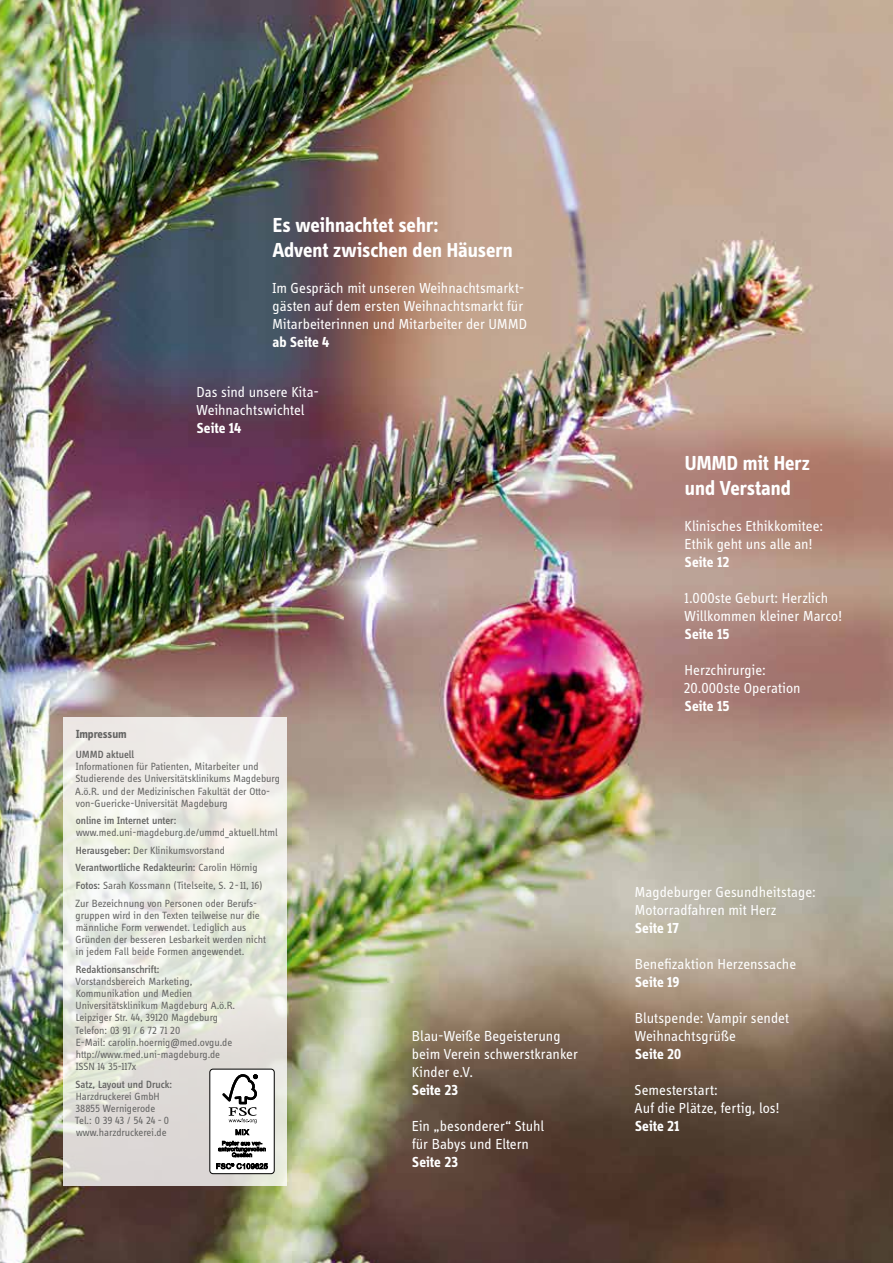
<style>
.page{position:relative;width:893px;height:1263px;background:#fff}
.page>*{position:absolute;margin:0;border:0;box-sizing:border-box;transform-origin:0 0}
.t1{font:700 21px/25.2px "Info Display OT";color:#fff}
.t2{font:15px/18px "Info Display OT";color:#fff}
.t3{font:700 15px "Info Display OT";letter-spacing:.005em;color:#fff}
.t4{font:700 12.15px "Info Display OT";color:#636362}
.t5{font:10.8px/12.1px "Info Display OT";color:#636362}
.t6{font:500 10.8px "Info Display OT";color:#636362}
.s1{font-weight:500}
</style>
<div class="page">
<img style="left:0;top:0;width:893px;height:1263px">
<svg style="left:64px;top:717px;width:223px;height:468px"></svg>
<div style="left:210px;top:1069px;width:64px;height:105px;background:#fff;border-radius:3px"></div>
<div style="left:209px;top:1069px;width:66px;height:105px;border:1px solid #000;border-radius:3px"></div>
<svg style="left:218px;top:1074px;width:48px;height:83px"></svg>
<svg style="left:216px;top:1163px;width:52px;height:6px"></svg>
<h1 class="t1" style="left:273px;top:212px;width:242px">Es weihnachtet sehr:<br>Advent zwischen den Häusern</h1>
<h2 class="t2" style="left:272px;top:278px;width:256px">Im Gespräch mit unseren Weihnachtsmarkt&shy;gästen auf dem ersten Weihnachtsmarkt für<br>Mitarbeiterinnen und Mitarbeiter der UMMD</h2>
<h2 class="t3" style="left:273px;top:333px;width:59px">ab Seite 4</h2>
<h2 class="t2" style="left:196px;top:383px;width:124px">Das sind unsere Kita-<br>Weihnachtswichtel</h2>
<h2 class="t3" style="left:197px;top:419px;width:46px">Seite 14</h2>
<p class="t4" style="left:76px;top:726px;width:52px">Impressum</p>
<p class="t6" style="left:76px;top:748px;width:60px">UMMD aktuell</p>
<p class="t5" style="left:75px;top:760px;width:206px">Informationen für Patienten, Mitarbeiter und Studierende des Universitätsklinikums Magdeburg A.ö.R. und der Medizinischen Fakultät der Otto&shy;von-Guericke-Universität Magdeburg</p>
<p class="t6" style="left:76px;top:814px;width:102px">online im Internet unter:</p>
<p class="t5" style="left:75px;top:824px;width:204px;line-height:17.5px">www.med.uni-magdeburg.de/ummd_aktuell.html <span class="s1">Herausgeber:</span> Der Klinikumsvorstand <span class="s1">Verantwortliche Redakteurin:</span> Carolin Hörnig <span class="s1">Fotos:</span> Sarah Kossmann (Titelseite, S. 2 - 11, 16)<br>Zur Bezeichnung von Personen oder Berufs-</p>
<p class="t5" style="left:75px;top:909px;width:192px">gruppen wird in den Texten teilweise nur die männliche Form verwendet. Lediglich aus Gründen der besseren Lesbarkeit werden nicht in jedem Fall beide Formen angewendet.</p>
<p class="t6" style="left:76px;top:963px;width:85px">Redaktionsanschrift:</p>
<p class="t5" style="left:75px;top:975px;width:162px">Vorstandsbereich Marketing,<br>Kommunikation und Medien<br>Universitätsklinikum Magdeburg A.ö.R.<br>Leipziger Str. 44, 39120 Magdeburg<br>Telefon: 03 91 / 6 72 71 20<br>E-Mail: carolin.hoernig@med.ovgu.de http://www.med.uni-magdeburg.de<br>ISSN 14 35-117x</p>
<p class="t6" style="left:76px;top:1077px;width:98px">Satz, Layout und Druck:</p>
<p class="t5" style="left:75px;top:1090px;width:96px">Harzdruckerei GmbH<br>38855 Wernigerode<br>Tel.: 0 39 43 / 54 24 - 0 www.harzdruckerei.de</p>
<h2 class="t2" style="left:412px;top:1026px;width:167px">Blau-Weiße Begeisterung beim Verein schwerstkranker<br>Kinder e.V.</h2>
<h2 class="t3" style="left:412px;top:1081px;width:47px">Seite 23</h2>
<h2 class="t2" style="left:412px;top:1116px;width:134px">Ein „besonderer“ Stuhl für Babys und Eltern</h2>
<h2 class="t3" style="left:412px;top:1153px;width:47px">Seite 23</h2>
<h1 class="t1" style="left:685px;top:450px;width:127px">UMMD mit Herz und Verstand</h1>
<h2 class="t2" style="left:685px;top:516px;width:140px">Klinisches Ethikkomitee:<br>Ethik geht uns alle an!</h2>
<h2 class="t3" style="left:685px;top:553px;width:46px">Seite 12</h2>
<h2 class="t2" style="left:684px;top:588px;width:159px">1.000ste Geburt: Herzlich<br>Willkommen kleiner Marco!</h2>
<h2 class="t3" style="left:685px;top:625px;width:46px">Seite 15</h2>
<h2 class="t2" style="left:684px;top:660px;width:118px">Herzchirurgie:<br>20.000ste Operation</h2>
<h2 class="t3" style="left:685px;top:697px;width:46px">Seite 15</h2>
<h2 class="t2" style="left:635px;top:883px;width:183px">Magdeburger Gesundheitstage:<br>Motorradfahren mit Herz</h2>
<h2 class="t3" style="left:635px;top:919px;width:45px">Seite 17</h2>
<h2 class="t2" style="left:635px;top:955px;width:163px">Benefizaktion Herzenssache</h2>
<h2 class="t3" style="left:635px;top:973px;width:46px">Seite 19</h2>
<h2 class="t2" style="left:635px;top:1009px;width:156px">Blutspende: Vampir sendet<br>Weihnachtsgrüße</h2>
<h2 class="t3" style="left:635px;top:1045px;width:48px">Seite 20</h2>
<h2 class="t2" style="left:635px;top:1081px;width:147px">Semesterstart:<br>Auf die Plätze, fertig, los!</h2>
<h2 class="t3" style="left:635px;top:1117px;width:46px">Seite 21</h2>
</div>
